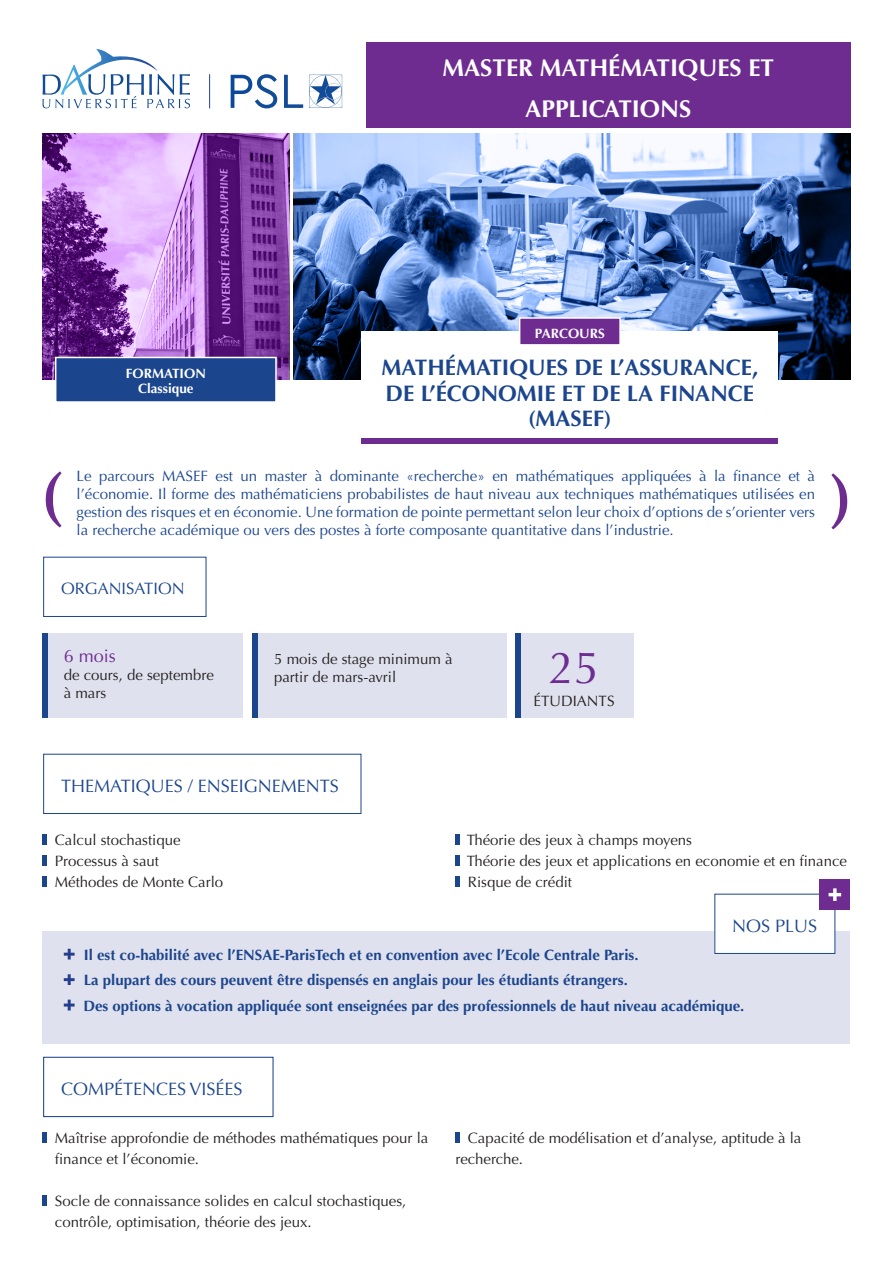
<style>
.page{position:relative;width:893px;height:1263px;background:#fff}
.page>*{position:absolute;margin:0;border:0;box-sizing:border-box;transform-origin:0 0}
.t1{font:700 67.2px "Optima";color:#6e2c91}
.t2{font:45px "Optima";color:#6e2c91}
.t3{font:700 24.3px/41.5px "Optima";color:#fff;text-align:center}
.t4{font:700 22.5px/25.5px "Optima";color:#1b458d;text-align:center}
.t5{font:18px "Optima";color:#1b458d}
.t6{font:18px "Optima";color:#6e2c91}
.t7{font:16.5px "Optima";color:#1b458d}
.t8{font:15px/21px "Optima";color:#231f20}
.t9{font:15px/18px "Optima";color:#1b458d;text-align:justify}
.t10{font:700 15px "Optima";color:#1b458d}
.t11{font:700 13.5px "Optima";color:#fff}
</style>
<div class="page">
<img style="left:43px;top:133px;width:246px;height:247px">
<div style="left:366px;top:43px;width:484px;height:85px;background:#6e2c91"></div>
<img style="left:294px;top:133px;width:556px;height:247px">
<div style="left:361px;top:331px;width:417px;height:119px;background:#fff"></div>
<div style="left:361px;top:439px;width:417px;height:5px;background:#6e2c91"></div>
<div style="left:56px;top:357px;width:220px;height:45px;background:#1b458d"></div>
<div style="left:55px;top:357px;width:222px;height:46px;border:2px solid #fff"></div>
<div style="left:520px;top:318px;width:100px;height:27px;background:#6e2c91"></div>
<div style="left:519px;top:317px;width:102px;height:29px;border:2px solid #fff"></div>
<div style="left:43px;top:754px;width:318px;height:60px;border:1px solid #1b458d"></div>
<hr style="left:43px;top:834px;width:4px;height:11px;background:#1b458d">
<hr style="left:43px;top:855px;width:4px;height:11px;background:#1b458d">
<hr style="left:43px;top:876px;width:4px;height:11px;background:#1b458d">
<hr style="left:455px;top:834px;width:4px;height:11px;background:#1b458d">
<hr style="left:455px;top:855px;width:4px;height:11px;background:#1b458d">
<hr style="left:455px;top:876px;width:4px;height:11px;background:#1b458d">
<div style="left:43px;top:931px;width:807px;height:113px;background:#e0e1ee"></div>
<svg style="left:64px;top:949px;width:11px;height:10px"></svg>
<svg style="left:64px;top:974px;width:11px;height:11px"></svg>
<svg style="left:64px;top:1000px;width:11px;height:10px"></svg>
<div style="left:715px;top:894px;width:120px;height:59px;background:#fff"></div>
<div style="left:714px;top:894px;width:121px;height:60px;border:1px solid #1b458d"></div>
<div style="left:819px;top:879px;width:31px;height:31px;background:#6e2c91"></div>
<svg style="left:829px;top:888px;width:12px;height:13px"></svg>
<div style="left:43px;top:557px;width:163px;height:60px;border:1px solid #1b458d"></div>
<div style="left:43px;top:633px;width:200px;height:84px;background:#e0e1ee"></div>
<div style="left:43px;top:633px;width:5px;height:84px;background:#1b458d"></div>
<div style="left:253px;top:633px;width:254px;height:84px;background:#e0e1ee"></div>
<div style="left:253px;top:633px;width:5px;height:84px;background:#1b458d"></div>
<div style="left:515px;top:633px;width:118px;height:84px;background:#e0e1ee"></div>
<div style="left:515px;top:633px;width:5px;height:84px;background:#1b458d"></div>
<div style="left:43px;top:1057px;width:231px;height:60px;border:1px solid #1b458d"></div>
<hr style="left:43px;top:1132px;width:4px;height:11px;background:#1b458d">
<hr style="left:43px;top:1195px;width:4px;height:11px;background:#1b458d">
<hr style="left:455px;top:1132px;width:4px;height:11px;background:#1b458d">
<svg style="left:231px;top:74px;width:46px;height:34px"></svg>
<svg style="left:284px;top:75px;width:19px;height:33px"></svg>
<svg style="left:309px;top:75px;width:33px;height:33px"></svg>
<hr style="left:209px;top:74px;width:1px;height:34px;background:#1d449b">
<svg style="left:43px;top:49px;width:147px;height:59px"></svg>
<p class="t3" style="left:442px;top:47px;width:333px">MASTER MATHÉMATIQUES ET<br>APPLICATIONS</p>
<p class="t11" style="left:126px;top:366px;width:82px">FORMATION</p>
<p class="t11" style="left:138px;top:381px;width:57px">Classique</p>
<p class="t11" style="left:535px;top:325px;width:71px">PARCOURS</p>
<p class="t4" style="left:381px;top:355px;width:378px">MATHÉMATIQUES DE L’ASSURANCE,<br>DE L’ÉCONOMIE ET DE LA FINANCE (MASEF)</p>
<p class="t1" style="left:40px;top:456px;width:24px">(</p>
<p class="t9" style="left:77px;top:467px;width:740px">Le parcours MASEF est un master à dominante «recherche» en mathématiques appliquées à la finance et à l’économie. Il forme des mathématiciens probabilistes de haut niveau aux techniques mathématiques utilisées en gestion des risques et en économie. Une formation de pointe permettant selon leur choix d’options de s’orienter vers la recherche académique ou vers des postes à forte composante quantitative dans l’industrie.</p>
<p class="t7" style="left:61px;top:579px;width:125px">ORGANISATION</p>
<p class="t6" style="left:64px;top:646px;width:54px">6 mois</p>
<p class="t8" style="left:64px;top:666px;width:152px;line-height:18px">de cours, de septembre à mars</p>
<p class="t8" style="left:274px;top:650px;width:180px;line-height:18px">5 mois de stage minimum à partir de mars-avril</p>
<p class="t2" style="left:549px;top:642px;width:52px">25</p>
<p class="t8" style="left:534px;top:690px;width:82px">ÉTUDIANTS</p>
<p class="t5" style="left:61px;top:775px;width:279px">THEMATIQUES / ENSEIGNEMENTS</p>
<p class="t8" style="left:55px;top:830px;width:127px">Calcul stochastique</p>
<p class="t8" style="left:55px;top:851px;width:106px">Processus à saut</p>
<p class="t8" style="left:55px;top:872px;width:170px">Méthodes de Monte Carlo</p>
<p class="t8" style="left:467px;top:830px;width:227px">Théorie des jeux à champs moyens</p>
<p class="t8" style="left:467px;top:851px;width:382px">Théorie des jeux et applications en economie et en finance</p>
<p class="t8" style="left:468px;top:872px;width:106px">Risque de crédit</p>
<p class="t5" style="left:732px;top:915px;width:87px">NOS PLUS</p>
<p class="t10" style="left:84px;top:946px;width:556px">Il est co-habilité avec l’ENSAE-ParisTech et en convention avec l’Ecole Centrale Paris.</p>
<p class="t10" style="left:84px;top:971px;width:546px">La plupart des cours peuvent être dispensés en anglais pour les étudiants étrangers.</p>
<p class="t10" style="left:83px;top:997px;width:662px">Des options à vocation appliquée sont enseignées par des professionnels de haut niveau académique.</p>
<p class="t5" style="left:61px;top:1079px;width:183px">COMPÉTENCES VISÉES</p>
<p class="t8" style="left:55px;top:1128px;width:375px">Maîtrise approfondie de méthodes mathématiques pour la finance et l’économie.</p>
<p class="t8" style="left:55px;top:1191px;width:353px">Socle de connaissance solides en calcul stochastiques, contrôle, optimisation, théorie des jeux.</p>
<p class="t8" style="left:455px;top:1128px;width:347px;text-indent:12px">Capacité de modélisation et d’analyse, aptitude à la recherche.</p>
</div>
